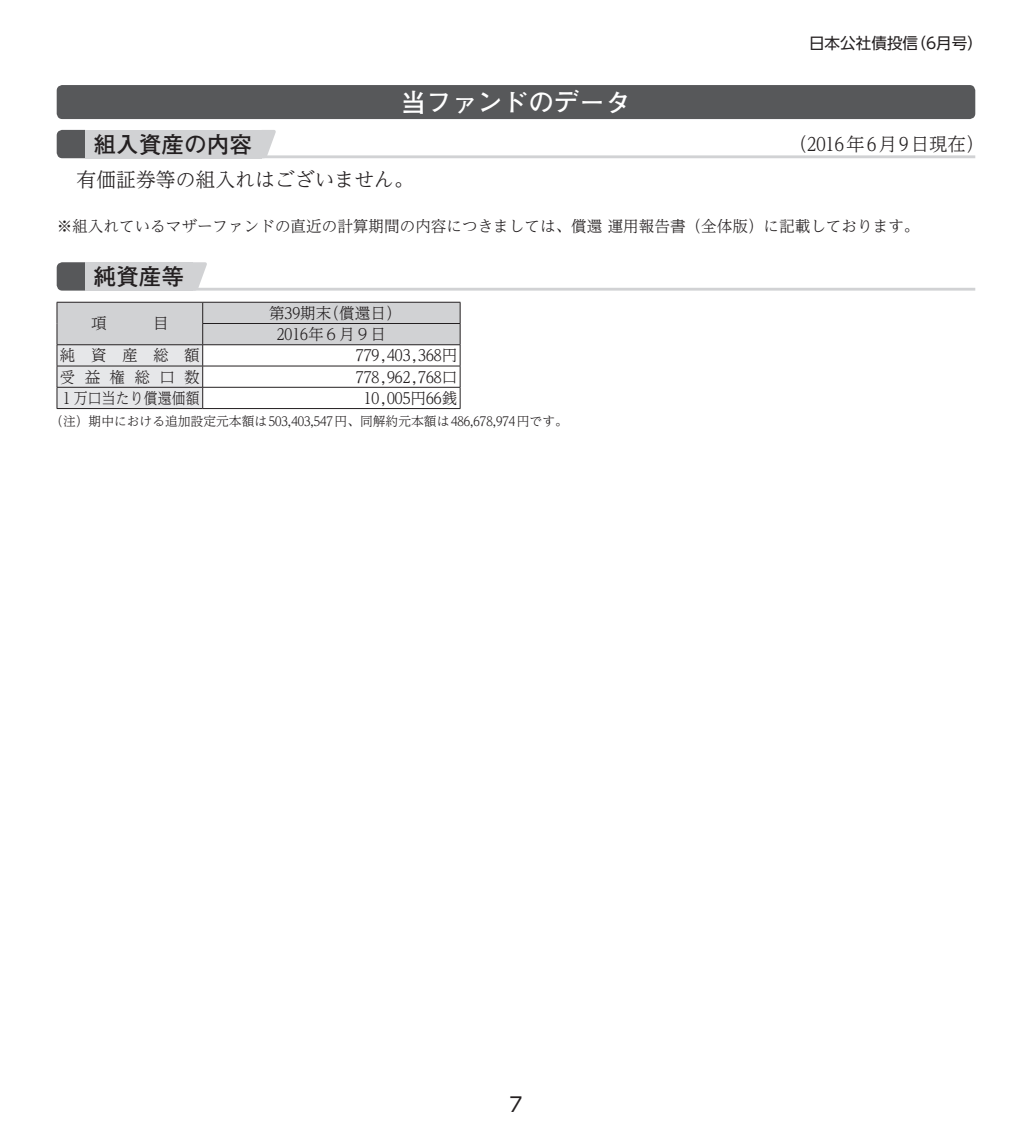
<style>
.page{position:relative;width:1032px;height:1134px;background:#fff}
.page>*{position:absolute;margin:0;border:0;box-sizing:border-box;transform-origin:0 0}
.t1{font:700 25.6px "Futo Go B101 Pro";color:#fff}
.t2{font:700 22.6px "Futo Go B101 Pro";color:#231f20}
.t3{font:300 19.8px "UD Reimin Pro";color:#231f20}
.t4{font:19.8px "UD Shin Go Pro";color:#231f20}
.t5{font:300 18.4px "UD Reimin Pro";color:#231f20}
.t6{font:300 15.6px/21.2px "UD Reimin Pro";color:#231f20;text-align:center}
.t7{font:15.6px "UD Shin Go Pro";color:#231f20}
.t8{font:300 15.6px "UD Reimin Pro";color:#231f20;scale:.89 1}
.t9{font:300 12.8px "UD Reimin Pro";color:#231f20}
</style>
<div class="page">
<div style="left:57px;top:85px;width:918px;height:34px;background:#57585a;border-radius:6px"></div>
<hr style="left:85px;top:155px;width:890px;height:3px;background:#d1d2d4">
<svg style="left:57px;top:130px;width:28px;height:28px"></svg>
<div style="left:85px;top:130px;width:177px;height:28px;background:#d1d2d4"></div>
<svg style="left:262px;top:130px;width:14px;height:26px"></svg>
<hr style="left:85px;top:288px;width:890px;height:3px;background:#d1d2d4">
<svg style="left:57px;top:262px;width:28px;height:29px"></svg>
<div style="left:85px;top:262px;width:108px;height:29px;background:#d1d2d4"></div>
<svg style="left:193px;top:262px;width:14px;height:29px"></svg>
<svg style="left:57px;top:302px;width:404px;height:107px"></svg>
<hr style="left:57px;top:366px;width:146px;height:1px;background:#231f20">
<hr style="left:57px;top:387px;width:146px;height:1px;background:#231f20">
<hr style="left:57px;top:408px;width:146px;height:1px;background:#231f20">
<hr style="left:203px;top:366px;width:257px;height:1px;background:#231f20">
<hr style="left:203px;top:387px;width:257px;height:1px;background:#231f20">
<hr style="left:203px;top:408px;width:257px;height:1px;background:#231f20">
<h1 class="t1" style="left:401px;top:82px;width:231px">当ファンドのデータ</h1>
<p class="t7" style="left:809px;top:31px;width:175px">日本公社債投信（6月号）</p>
<h2 class="t2" style="left:94px;top:126px;width:160px">組入資産の内容</h2>
<p class="t5" style="left:789px;top:129px;width:197px">（2016年 6月 9日現在）</p>
<p class="t3" style="left:77px;top:163px;width:339px">有価証券等の組入れはございません。</p>
<p class="t6" style="left:57px;top:215px;width:864px">※組入れているマザーファンドの直近の計算期間の内容につきましては、償還運用報告書（全体版）に記載しております。</p>
<h2 class="t2" style="left:94px;top:258px;width:92px">純資産等</h2>
<p class="t6" style="left:91px;top:312px;width:17px">項</p>
<p class="t6" style="left:153px;top:312px;width:17px">目</p>
<p class="t6" style="left:269px;top:302px;width:126px">第39期末（償還日）<br>2016年6月9日</p>
<p class="t6" style="left:60px;top:344px;width:142px">純資産総額</p>
<p class="t6" style="left:356px;top:344px;width:103px">779,403,368円</p>
<p class="t6" style="left:60px;top:365px;width:142px">受益権総口数</p>
<p class="t6" style="left:356px;top:365px;width:103px">778,962,768口</p>
<p class="t8" style="left:60px;top:385px;width:159px">1万口当たり償還価額</p>
<p class="t6" style="left:364px;top:387px;width:95px">10,005円66銭</p>
<p class="t9" style="left:50px;top:410px;width:519px">（注）期中における追加設定元本額は 503,403,547円、同解約元本額は 486,678,974円です。</p>
<p class="t4" style="left:509px;top:1088px;width:15px">7</p>
</div>
